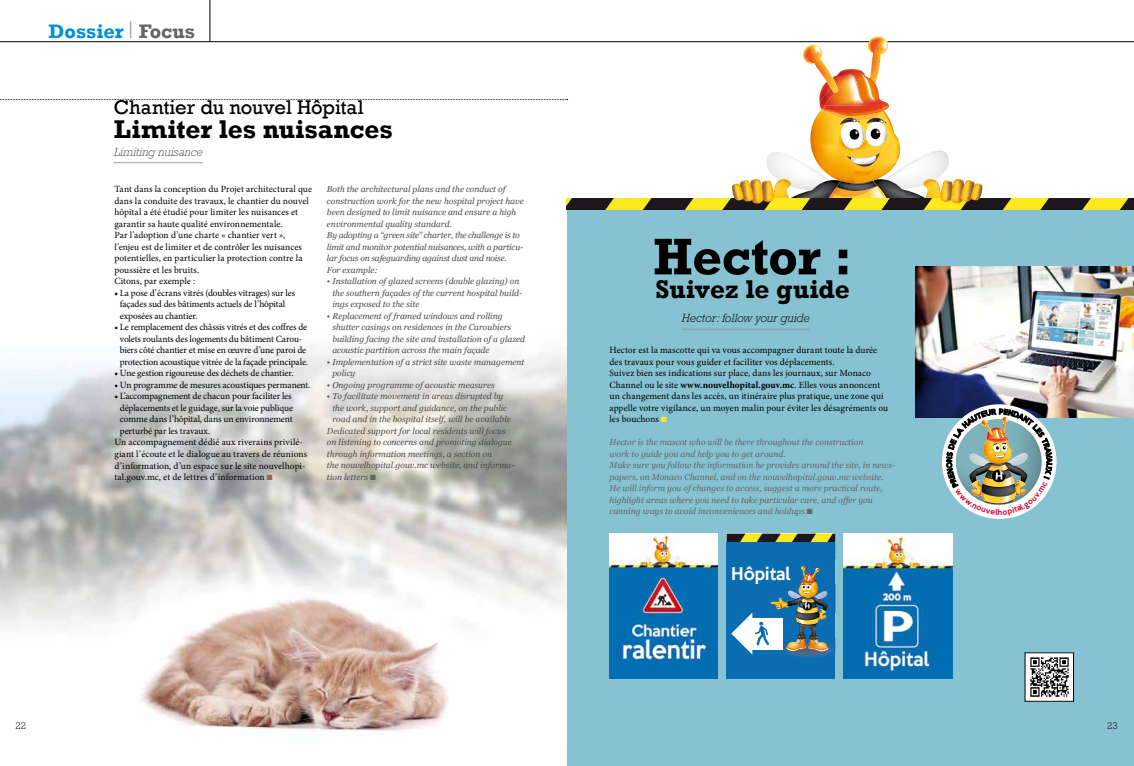
<style>
.page{position:relative;width:1134px;height:766px;background:#fff}
.page>*{position:absolute;margin:0;border:0;box-sizing:border-box;transform-origin:0 0}
.t1{font:700 52.3px "Rockwell";letter-spacing:-.01em;color:#000}
.t2{font:700 26.3px "Rockwell";letter-spacing:-.005em;color:#000}
.t3{font:20.3px "Rockwell";letter-spacing:-.005em;color:#000}
.t4{font:700 20px "Rockwell";color:#0090d4}
.t5{font:500 16px "Keep Calm";color:#fff}
.t6{font:italic 300 12px "Rockwell";color:#000}
.t7{font:italic 300 12px "Rockwell";color:#4b4b4d}
.t8{font:300 10px "Rockwell";color:#000}
.t9{font:9.5px/11.5px "Minion Pro";color:#000}
.t10{font:9.5px "Minion Pro";letter-spacing:-.02em;color:#000}
.t11{font:italic 8.5px/11.5px "Georgia";color:#4b4b4d}
.t12{font:italic 8.5px/11.5px "Georgia";color:#646567}
.s1{font-family:"Limerick";font-weight:300;color:#9c9e9f}
.s2{color:#646567}
.s3{color:#926756}
.s4{font-weight:700}
.s5{color:#fae91f}
</style>
<div class="page">
<div style="left:567px;top:209px;width:567px;height:556px;background:#86c2d2"></div>
<img style="left:0;top:209px;width:567px;height:522px">
<hr style="left:682px;top:329px;width:127px;height:1px;background:#9c9e9f">
<img style="left:916px;top:266px;width:218px;height:151px">
<img style="left:609px;top:533px;width:109px;height:145px">
<img style="left:843px;top:533px;width:109px;height:145px">
<svg style="left:726px;top:533px;width:109px;height:145px;background:#3b7da2"></svg>
<svg style="left:942px;top:404px;width:115px;height:115px"></svg>
<svg style="left:0;top:37px;width:1134px;height:172px"></svg>
<hr style="left:210px;top:0;width:1px;height:42px;background:#000">
<img style="left:1027px;top:654px;width:45px;height:45px">
<img style="left:946px;top:408px;width:106px;height:107px">
<h3 class="t4" style="left:49px;top:19px;width:148px">Dossier <span class="s1">l</span> <span class="s2">Focus</span></h3>
<h3 class="t3" style="left:114px;top:95px;width:251px">Chantier du nouvel Hôpital</h3>
<h2 class="t2" style="left:114px;top:113px;width:280px">Limiter les nuisances</h2>
<p class="t7" style="left:114px;top:145px;width:90px">Limiting nuisance</p>
<p class="t9" style="left:114px;top:183px;width:199px">Tant dans la conception du Projet architectural que dans la conduite des travaux, le chantier du nouvel hôpital a été étudié pour limiter les nuisances et garantir sa haute qualité environnementale.<br>Par l’adoption d’une charte « chantier vert », l’enjeu est de limiter et de contrôler les nuisances potentielles, en particulier la protection contre la poussière et les bruits.<br>Citons, par exemple :</p>
<p class="t9" style="left:120px;top:287px;width:177px;text-indent:-5px">• La pose d’écrans vitrés (doubles vitrages) sur les façades sud des bâtiments actuels de l’hôpital exposées au chantier.</p>
<p class="t9" style="left:114px;top:321px;width:195px;text-align:center">• Le remplacement des châssis vitrés et des coffres de volets roulants des logements du bâtiment Carou&shy;biers côté chantier et mise en œuvre d’une paroi de protection acoustique vitrée de la façade principale.</p>
<p class="t9" style="left:114px;top:367px;width:181px">• Une gestion rigoureuse des déchets de chantier.</p>
<p class="t9" style="left:114px;top:379px;width:198px">• Un programme de mesures acoustiques permanent.</p>
<p class="t9" style="left:114px;top:390px;width:179px">• L’accompagnement de chacun pour faciliter les</p>
<p class="t9" style="left:120px;top:402px;width:175px">déplacements et le guidage, sur la voie publique</p>
<p class="t10" style="left:120px;top:413px;width:174px">comme dans l’hôpital, dans un environnement</p>
<p class="t9" style="left:120px;top:425px;width:92px">perturbé par les travaux.</p>
<p class="t9" style="left:114px;top:436px;width:190px">Un accompagnement dédié aux riverains privilé-</p>
<p class="t9" style="left:114px;top:448px;width:194px">giant l’écoute et le dialogue au travers de réunions</p>
<p class="t9" style="left:114px;top:459px;width:193px">d’information, d’un espace sur le site nouvelhopi-</p>
<p class="t9" style="left:114px;top:471px;width:160px">tal.gouv.mc, et de lettres d’information <span class="s3">■</span></p>
<p class="t11" style="left:327px;top:183px;width:198px">Both the architectural plans and the conduct of construction work for the new hospital project have been designed to limit nuisance and ensure a high environmental quality standard.<br>By adopting a “green site” charter, the challenge is to limit and monitor potential nuisances, with a particu&shy;lar focus on safeguarding against dust and noise.<br>For example:</p>
<p class="t11" style="left:332px;top:275px;width:191px;text-indent:-5px">• Installation of glazed screens (double glazing) on the southern façades of the current hospital build&shy;ings exposed to the site</p>
<p class="t11" style="left:332px;top:309px;width:194px;text-indent:-5px">• Replacement of framed windows and rolling shutter casings on residences in the Caroubiers building facing the site and installation of a glazed acoustic partition across the main façade</p>
<p class="t11" style="left:332px;top:356px;width:194px;text-indent:-5px">• Implementation of a strict site waste management policy</p>
<p class="t11" style="left:327px;top:379px;width:169px">• Ongoing programme of acoustic measures</p>
<p class="t11" style="left:327px;top:390px;width:178px">• To facilitate movement in areas disrupted by</p>
<p class="t11" style="left:332px;top:402px;width:176px">the work, support and guidance, on the public</p>
<p class="t11" style="left:332px;top:413px;width:180px">road and in the hospital itself, will be available</p>
<p class="t11" style="left:327px;top:425px;width:180px">Dedicated support for local residents will focus</p>
<p class="t11" style="left:327px;top:436px;width:186px">on listening to concerns and promoting dialogue</p>
<p class="t11" style="left:327px;top:448px;width:167px">through information meetings, a section on</p>
<p class="t11" style="left:327px;top:459px;width:189px">the nouvelhopital.gouv.mc website, and informa-</p>
<p class="t11" style="left:327px;top:471px;width:50px">tion letters <span class="s2">■</span></p>
<h1 class="t1" style="left:653px;top:225px;width:201px">Hector :</h1>
<h2 class="t2" style="left:655px;top:273px;width:196px">Suivez le guide</h2>
<p class="t6" style="left:682px;top:311px;width:129px">Hector: follow your guide</p>
<p class="t9" style="left:609px;top:344px;width:280px">Hector est la mascotte qui va vous accompagner durant toute la durée des travaux pour vous guider et faciliter vos déplacements.<br>Suivez bien ses indications sur place, dans les journaux, sur Monaco Channel ou le site <span class="s4">www.nouvelhopital.gouv.mc</span>. Elles vous annoncent un changement dans les accès, un itinéraire plus pratique, une zone qui appelle votre vigilance, un moyen malin pour éviter les désagréments ou les bouchons <span class="s5">■</span></p>
<p class="t12" style="left:609px;top:436px;width:287px">Hector is the mascot who will be there throughout the construction<br>work to guide you and help you to get around.<br>Make sure you follow the information he provides around the site, in news&shy;papers, on Monaco Channel, and on the nouvelhopital.gouv.mc website.<br>He will inform you of changes to access, suggest a more practical route, highlight areas where you need to take particular care, and offer you cunning ways to avoid inconveniences and holdups ■</p>
<h3 class="t5" style="left:731px;top:560px;width:61px">Hôpital</h3>
<p class="t8" style="left:16px;top:720px;width:12px">22</p>
<p class="t8" style="left:1107px;top:720px;width:12px">23</p>
</div>
